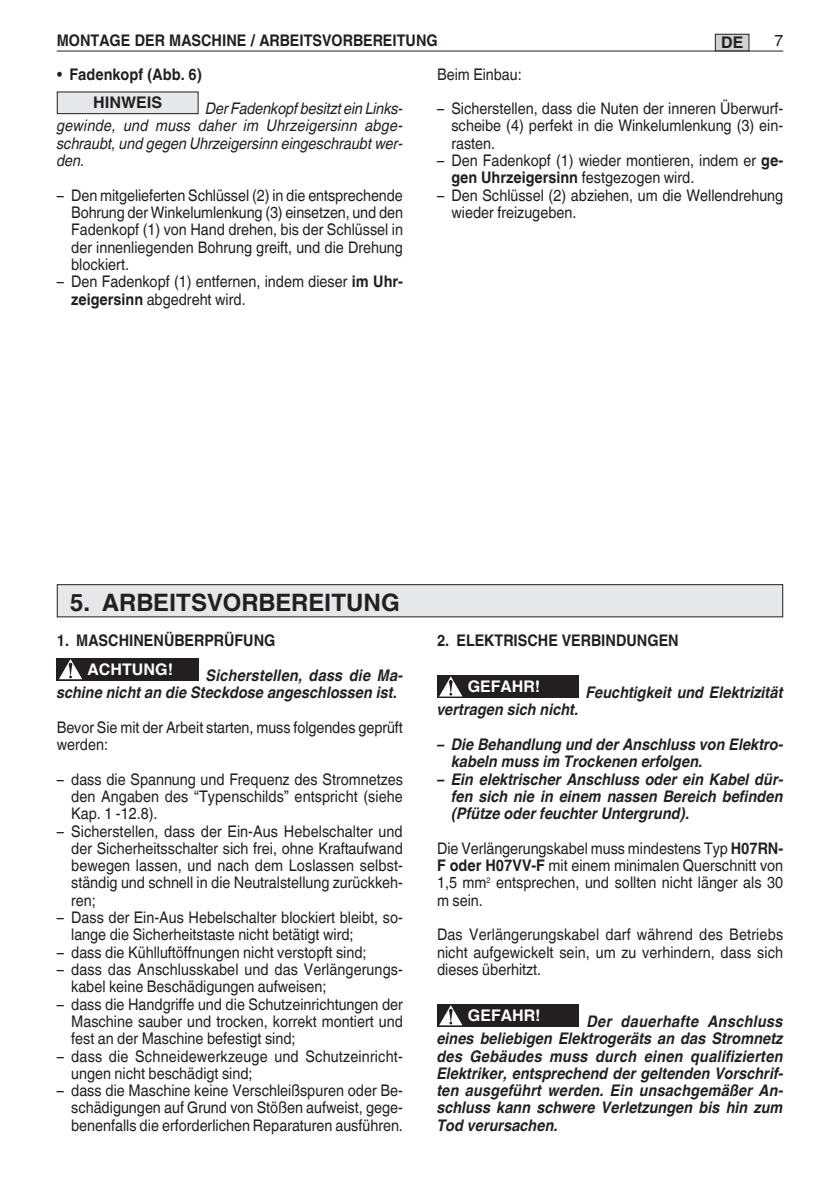
<style>
.page{position:relative;width:840px;height:1191px;background:#fff}
.page>*{position:absolute;margin:0;border:0;box-sizing:border-box;transform-origin:0 0}
.Normale{font:700 24px "Helvetica World";color:#231f20}
.Normale-2{font:16px/17.2px "Helvetica World";color:#231f20;text-align:justify;scale:.9 1}
.Normale-3{font:italic 700 16px/17.4px "Helvetica World";color:#231f20;scale:.9 1}
.t1{font:italic 16px/17.2px "Helvetica World";color:#231f20;text-align:justify;scale:.9 1}
.Normale-4{font:700 16px "Helvetica World";color:#231f20;scale:.9 1}
.Normale-5{font:700 16px "Helvetica World";color:#fff}
.Normale-6{font:700 16px "Helvetica World";color:#231f20}
.Normale-7{font:16px "Helvetica World";color:#231f20}
.s1{font-weight:700}
</style>
<div class="page">
<svg style="left:437px;top:675px;width:28px;height:23px"></svg>
<svg style="left:439px;top:676px;width:23px;height:20px"></svg>
<svg style="left:448px;top:680px;width:4px;height:12px"></svg>
<div style="left:465px;top:675px;width:113px;height:23px;background:#231f20"></div>
<svg style="left:437px;top:1004px;width:28px;height:23px"></svg>
<svg style="left:439px;top:1005px;width:23px;height:20px"></svg>
<svg style="left:448px;top:1009px;width:4px;height:12px"></svg>
<div style="left:465px;top:1004px;width:114px;height:23px;background:#231f20"></div>
<svg style="left:57px;top:658px;width:28px;height:23px"></svg>
<svg style="left:59px;top:659px;width:23px;height:20px"></svg>
<div style="left:85px;top:658px;width:114px;height:23px;background:#231f20"></div>
<div style="left:57px;top:92px;width:141px;height:22px;background:#e6e7e9"></div>
<div style="left:57px;top:91px;width:141px;height:23px;border:1px solid #231f20"></div>
<hr style="left:57px;top:51px;width:725px;height:1px;background:#231f20">
<div style="left:715px;top:34px;width:33px;height:17px;background:#d1d2d4"></div>
<div style="left:714px;top:34px;width:34px;height:17px;border:1px solid #231f20"></div>
<div style="left:57px;top:584px;width:725px;height:33px;background:#e6e7e9"></div>
<div style="left:57px;top:584px;width:725px;height:33px;border:1px solid #231f20"></div>
<p class="Normale-4" style="left:57px;top:31px;width:424px">MONTAGE DER MASCHINE / ARBEITSVORBEREITUNG</p>
<p class="Normale-6" style="left:720px;top:33px;width:24px">DE</p>
<p class="Normale-7" style="left:773px;top:31px;width:10px">7</p>
<p class="Normale-4" style="left:57px;top:65px;width:163px">• Fadenkopf (Abb. 6)</p>
<p class="Normale-6" style="left:93px;top:93px;width:71px">HINWEIS</p>
<p class="t1" style="left:57px;top:100px;width:386px;text-indent:149px">Der Fadenkopf besitzt ein Links&shy;gewinde, und muss daher im Uhrzeigersinn abge&shy;schraubt, und gegen Uhrzeigersinn eingeschraubt wer&shy;den.</p>
<p class="Normale-2" style="left:71px;top:186px;width:370px;text-indent:-14px">– Den mitgelieferten Schlüssel (2) in die entsprechende Bohrung der Winkelumlenkung (3) einsetzen, und den Fadenkopf (1) von Hand drehen, bis der Schlüssel in der innenliegenden Bohrung greift, und die Drehung blockiert.</p>
<p class="Normale-2" style="left:71px;top:273px;width:370px;text-indent:-14px">– Den Fadenkopf (1) entfernen, indem dieser <span class="s1">im Uhr&shy;zeigersinn</span> abgedreht wird.</p>
<p class="Normale-2" style="left:437px;top:65px;width:96px">Beim Einbau:</p>
<p class="Normale-2" style="left:451px;top:100px;width:370px;text-indent:-14px">– Sicherstellen, dass die Nuten der inneren Überwurf&shy;scheibe (4) perfekt in die Winkelumlenkung (3) ein&shy;rasten.</p>
<p class="Normale-2" style="left:451px;top:152px;width:370px;text-indent:-14px">– Den Fadenkopf (1) wieder montieren, indem er <span class="s1">ge&shy;gen Uhrzeigersinn</span> festgezogen wird.</p>
<p class="Normale-2" style="left:451px;top:186px;width:370px;text-indent:-14px">– Den Schlüssel (2) abziehen, um die Wellendrehung wieder freizugeben.</p>
<p class="Normale" style="left:70px;top:589px;width:331px">5. ARBEITSVORBEREITUNG</p>
<p class="Normale-4" style="left:57px;top:631px;width:244px">1. MASCHINENÜBERPRÜFUNG</p>
<p class="Normale-5" style="left:87px;top:660px;width:87px">ACHTUNG!</p>
<p class="Normale-3" style="left:57px;top:666px;width:386px;text-indent:149px">Sicherstellen, dass die Ma&shy;schine nicht an die Steckdose angeschlossen ist.</p>
<p class="Normale-2" style="left:57px;top:718px;width:386px">Bevor Sie mit der Arbeit starten, muss folgendes geprüft werden:</p>
<p class="Normale-2" style="left:71px;top:770px;width:370px;text-indent:-14px">– dass die Spannung und Frequenz des Stromnetzes den Angaben des “Typenschilds” entspricht (siehe Kap. 1 -12.8).</p>
<p class="Normale-2" style="left:71px;top:822px;width:370px;text-indent:-14px">– Sicherstellen, dass der Ein-Aus Hebelschalter und der Sicherheitsschalter sich frei, ohne Kraftaufwand bewegen lassen, und nach dem Loslassen selbst&shy;ständig und schnell in die Neutralstellung zurückkeh&shy;ren;</p>
<p class="Normale-2" style="left:71px;top:909px;width:370px;text-indent:-14px">– Dass der Ein-Aus Hebelschalter blockiert bleibt, so&shy;lange die Sicherheitstaste nicht betätigt wird;</p>
<p class="Normale-2" style="left:57px;top:943px;width:345px">– dass die Kühlluftöffnungen nicht verstopft sind;</p>
<p class="Normale-2" style="left:71px;top:960px;width:368px;text-indent:-14px">– dass das Anschlusskabel und das Verlängerungs&shy;kabel keine Beschädigungen aufweisen;</p>
<p class="Normale-2" style="left:71px;top:995px;width:370px;text-indent:-14px">– dass die Handgriffe und die Schutzeinrichtungen der Maschine sauber und trocken, korrekt montiert und fest an der Maschine befestigt sind;</p>
<p class="Normale-2" style="left:71px;top:1047px;width:368px;text-indent:-14px">– dass die Schneidewerkzeuge und Schutzeinricht&shy;ungen nicht beschädigt sind;</p>
<p class="Normale-2" style="left:71px;top:1082px;width:370px;text-indent:-14px">– dass die Maschine keine Verschleißspuren oder Be&shy;schädigungen auf Grund von Stößen aufweist, gege&shy;benenfalls die erforderlichen Reparaturen ausführen.</p>
<p class="Normale-4" style="left:437px;top:631px;width:270px">2. ELEKTRISCHE VERBINDUNGEN</p>
<p class="Normale-5" style="left:467px;top:677px;width:74px">GEFAHR!</p>
<p class="Normale-3" style="left:585px;top:684px;width:220px">Feuchtigkeit und Elektrizität</p>
<p class="Normale-3" style="left:437px;top:701px;width:159px">vertragen sich nicht.</p>
<p class="Normale-3" style="left:451px;top:736px;width:370px;text-indent:-14px">– Die Behandlung und der Anschluss von Elektro&shy;kabeln muss im Trockenen erfolgen.</p>
<p class="Normale-3" style="left:451px;top:770px;width:370px;text-align:justify;text-indent:-14px">– Ein elektrischer Anschluss oder ein Kabel dür&shy;fen sich nie in einem nassen Bereich befinden (Pfütze oder feuchter Untergrund).</p>
<p class="Normale-2" style="left:437px;top:839px;width:386px">Die Verlängerungskabel muss mindestens Typ <span class="s1">H07RN-F oder H07VV-F</span> mit einem minimalen Querschnitt von 1,5 mm<sup>2</sup> entsprechen, und sollten nicht länger als 30 m sein.</p>
<p class="Normale-2" style="left:437px;top:926px;width:386px">Das Verlängerungskabel darf während des Betriebs nicht aufgewickelt sein, um zu verhindern, dass sich dieses überhitzt.</p>
<p class="Normale-5" style="left:467px;top:1006px;width:74px">GEFAHR!</p>
<p class="Normale-3" style="left:437px;top:1012px;width:386px;text-align:justify;text-indent:150px">Der dauerhafte Anschluss eines beliebigen Elektrogeräts an das Stromnetz des Gebäudes muss durch einen qualifizierten Elektriker, entsprechend der geltenden Vorschrif&shy;ten ausgeführt werden. Ein unsachgemäßer An&shy;schluss kann schwere Verletzungen bis hin zum Tod verursachen.</p>
</div>
